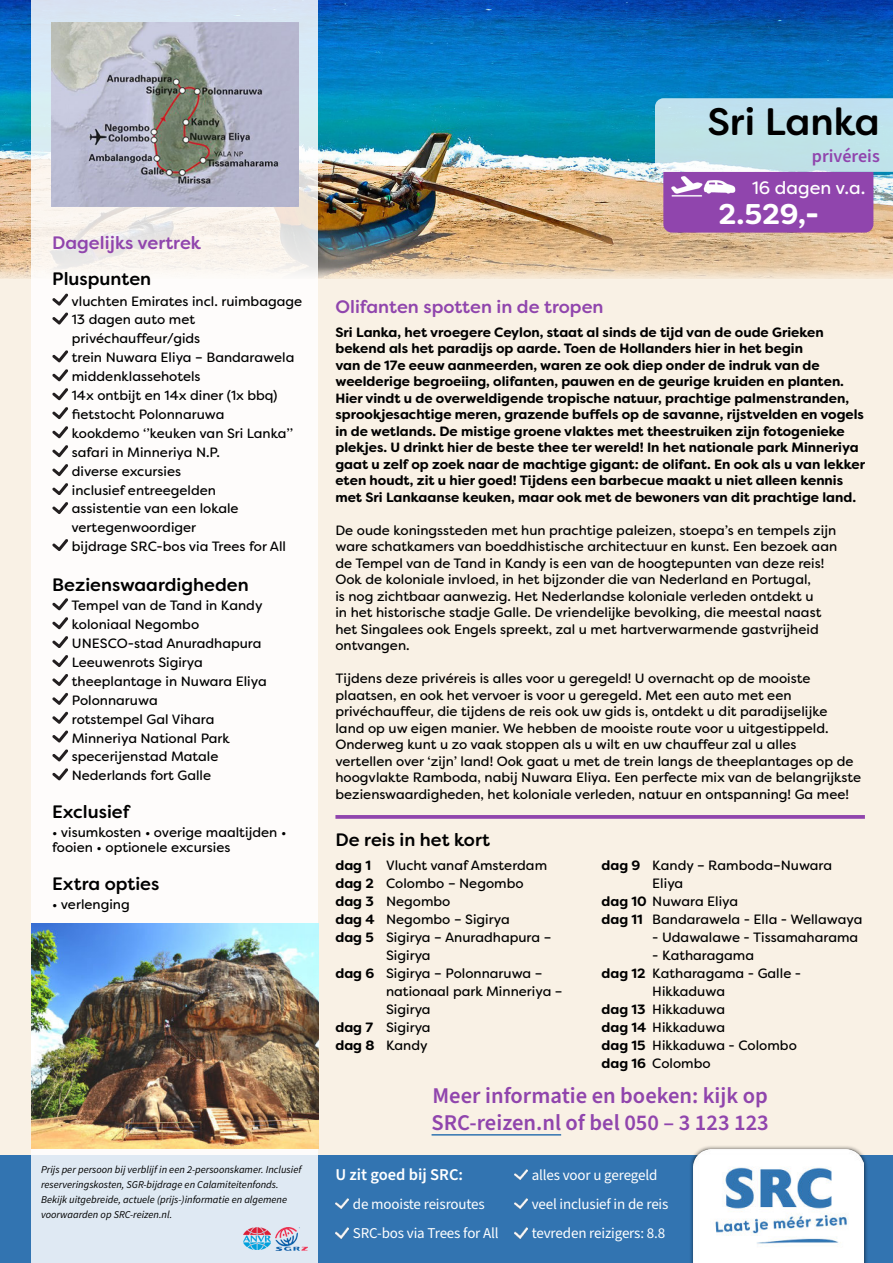
<style>
.page{position:relative;width:893px;height:1263px;background:#fff}
.page>*{position:absolute;margin:0;border:0;box-sizing:border-box;transform-origin:0 0}
.t1{font:500 38.25px "Filson Soft";color:#000}
.t2{font:700 28.5px "Filson Soft";color:#fff}
.t3{font:600 22.5px/27px "Source Sans Pro";color:#9045ad}
.t4{font:500 18px "Filson Soft";color:#000}
.t5{font:500 18px "Filson Soft";color:#9045ad}
.t6{font:18px "Filson Soft";color:#fff}
.t7{font:600 18px "Source Sans Pro";color:#9045ad}
.t8{font:600 16.5px "Source Sans Pro";color:#fff}
.t9{font:15px "Source Sans Pro";letter-spacing:-.01em;color:#fff}
.t10{font:13.5px/18.9px "Filson Soft";color:#000}
.t11{font:700 13.5px/16.5px "Filson Soft";color:#000}
.t12{font:italic 10.5px "Source Sans Variable";color:#000}
.s1{font-weight:700}
</style>
<div class="page">
<div style="left:0;top:242px;width:893px;height:913px;background:#f9f1e5"></div>
<img style="left:0;top:0;width:893px;height:279px">
<div style="left:0;top:1155px;width:893px;height:108px;background:#3274b1"></div>
<div style="left:689px;top:1145px;width:179px;height:118px;background:#000;opacity:.7"></div>
<img style="left:693px;top:1149px;width:171px;height:114px">
<svg style="left:32px;top:0;width:286px;height:1263px;background:#f7f7f7"></svg>
<img style="left:243px;top:1228px;width:27px;height:22px">
<img style="left:275px;top:1228px;width:32px;height:22px">
<svg style="left:515px;top:1228px;width:12px;height:10px"></svg>
<svg style="left:515px;top:1199px;width:12px;height:10px"></svg>
<svg style="left:515px;top:1169px;width:12px;height:10px"></svg>
<svg style="left:335px;top:1228px;width:13px;height:10px"></svg>
<svg style="left:335px;top:1199px;width:13px;height:10px"></svg>
<hr style="left:432px;top:1134px;width:129px;height:1px;background:#3274b1">
<svg style="left:335px;top:815px;width:530px;height:4px;background:#964fb0"></svg>
<img style="left:32px;top:924px;width:286px;height:224px">
<svg style="left:52px;top:768px;width:16px;height:12px"></svg>
<svg style="left:52px;top:749px;width:16px;height:12px"></svg>
<svg style="left:52px;top:730px;width:16px;height:12px"></svg>
<svg style="left:52px;top:712px;width:16px;height:11px"></svg>
<svg style="left:52px;top:693px;width:16px;height:12px"></svg>
<svg style="left:52px;top:674px;width:16px;height:12px"></svg>
<svg style="left:52px;top:655px;width:16px;height:12px"></svg>
<svg style="left:52px;top:636px;width:16px;height:12px"></svg>
<svg style="left:52px;top:617px;width:16px;height:12px"></svg>
<svg style="left:52px;top:598px;width:16px;height:12px"></svg>
<svg style="left:52px;top:539px;width:16px;height:12px"></svg>
<svg style="left:52px;top:502px;width:16px;height:12px"></svg>
<svg style="left:52px;top:483px;width:16px;height:12px"></svg>
<svg style="left:52px;top:464px;width:16px;height:12px"></svg>
<svg style="left:52px;top:445px;width:16px;height:12px"></svg>
<svg style="left:52px;top:426px;width:16px;height:12px"></svg>
<svg style="left:52px;top:407px;width:16px;height:12px"></svg>
<svg style="left:52px;top:388px;width:16px;height:12px"></svg>
<svg style="left:52px;top:369px;width:16px;height:12px"></svg>
<svg style="left:52px;top:350px;width:16px;height:12px"></svg>
<svg style="left:52px;top:312px;width:16px;height:12px"></svg>
<svg style="left:52px;top:294px;width:16px;height:11px"></svg>
<img style="left:51px;top:22px;width:247px;height:185px">
<svg style="left:655px;top:98px;width:238px;height:135px;background:#b0a5d0"></svg>
<h3 class="t5" style="left:52px;top:231px;width:151px">Dagelijks vertrek</h3>
<h3 class="t4" style="left:52px;top:267px;width:100px">Pluspunten</h3>
<p class="t10" style="left:71px;top:291px;width:232px">vluchten Emirates incl. ruimbagage<br>13 dagen auto met privéchauffeur/gids<br>trein Nuwara Eliya – Bandarawela middenklassehotels<br>14x ontbijt en 14x diner (1x bbq) fietstocht Polonnaruwa<br>kookdemo ‘’keuken van Sri Lanka’’ safari in Minneriya N.P.<br>diverse excursies<br>inclusief entreegelden<br>assistentie van een lokale vertegenwoordiger<br>bijdrage SRC-bos via Trees for All</p>
<h3 class="t4" style="left:52px;top:573px;width:198px">Bezienswaardigheden</h3>
<p class="t10" style="left:71px;top:596px;width:197px">Tempel van de Tand in Kandy koloniaal Negombo<br>UNESCO-stad Anuradhapura<br>Leeuwenrots Sigirya theeplantage in Nuwara Eliya<br>Polonnaruwa<br>rotstempel Gal Vihara<br>Minneriya National Park specerijenstad Matale<br>Nederlands fort Galle</p>
<h3 class="t4" style="left:52px;top:800px;width:79px">Exclusief</h3>
<p class="t10" style="left:52px;top:825px;width:236px;line-height:15px">• visumkosten • overige maaltijden • fooien • optionele excursies</p>
<h3 class="t4" style="left:52px;top:872px;width:109px">Extra opties</h3>
<p class="t10" style="left:52px;top:894px;width:79px">• verlenging</p>
<p class="t12" style="left:41px;top:1163px;width:262px">Prijs per persoon bij verblijf in een 2-persoonskamer. Inclusief</p>
<p class="t12" style="left:41px;top:1178px;width:239px">reserveringskosten, SGR-bijdrage en Calamiteitenfonds.</p>
<p class="t12" style="left:41px;top:1193px;width:248px">Bekijk uitgebreide, actuele (prijs-)informatie en algemene</p>
<p class="t12" style="left:41px;top:1208px;width:133px">voorwaarden op SRC-reizen.nl.</p>
<h1 class="t1" style="left:707px;top:97px;width:174px">Sri Lanka</h1>
<h3 class="t7" style="left:812px;top:144px;width:69px">privéreis</h3>
<h3 class="t6" style="left:752px;top:176px;width:115px">16 dagen v.a.</h3>
<h3 class="t5" style="left:335px;top:295px;width:270px">Olifanten spotten in de tropen</h3>
<h2 class="t2" style="left:719px;top:196px;width:102px">2.529,-</h2>
<p class="t11" style="left:335px;top:324px;width:531px">Sri Lanka, het vroegere Ceylon, staat al sinds de tijd van de oude Grieken bekend als het paradijs op aarde. Toen de Hollanders hier in het begin<br>van de 17e eeuw aanmeerden, waren ze ook diep onder de indruk van de weelderige begroeiing, olifanten, pauwen en de geurige kruiden en planten.<br>Hier vindt u de overweldigende tropische natuur, prachtige palmenstranden, sprookjesachtige meren, grazende buffels op de savanne, rijstvelden en vogels in de wetlands. De mistige groene vlaktes met theestruiken zijn fotogenieke plekjes. U drinkt hier de beste thee ter wereld! In het nationale park Minneriya gaat u zelf op zoek naar de machtige gigant: de olifant. En ook als u van lekker eten houdt, zit u hier goed! Tijdens een barbecue maakt u niet alleen kennis met Sri Lankaanse keuken, maar ook met de bewoners van dit prachtige land.</p>
<p class="t10" style="left:335px;top:522px;width:503px;line-height:16.5px">De oude koningssteden met hun prachtige paleizen, stoepa’s en tempels zijn ware schatkamers van boeddhistische architectuur en kunst. Een bezoek aan de Tempel van de Tand in Kandy is een van de hoogtepunten van deze reis!<br>Ook de koloniale invloed, in het bijzonder die van Nederland en Portugal,<br>is nog zichtbaar aanwezig. Het Nederlandse koloniale verleden ontdekt u<br>in het historische stadje Galle. De vriendelijke bevolking, die meestal naast het Singalees ook Engels spreekt, zal u met hartverwarmende gastvrijheid ontvangen.</p>
<p class="t10" style="left:335px;top:670px;width:527px;line-height:16.5px">Tijdens deze privéreis is alles voor u geregeld! U overnacht op de mooiste plaatsen, en ook het vervoer is voor u geregeld. Met een auto met een privéchauffeur, die tijdens de reis ook uw gids is, ontdekt u dit paradijselijke<br>land op uw eigen manier. We hebben de mooiste route voor u uitgestippeld.<br>Onderweg kunt u zo vaak stoppen als u wilt en uw chauffeur zal u alles<br>vertellen over ‘zijn’ land! Ook gaat u met de trein langs de theeplantages op de hoogvlakte Ramboda, nabij Nuwara Eliya. Een perfecte mix van de belangrijkste bezienswaardigheden, het koloniale verleden, natuur en ontspanning! Ga mee!</p>
<h3 class="t4" style="left:335px;top:828px;width:156px">De reis in het kort</h3>
<p class="t11" style="left:335px;top:856px;width:41px;line-height:18px">dag 1 dag 2 dag 3 dag 4 dag 5</p>
<p class="t11" style="left:335px;top:965px;width:40px">dag 6</p>
<p class="t11" style="left:335px;top:1018px;width:41px;line-height:18px">dag 7 dag 8</p>
<p class="t10" style="left:386px;top:856px;width:178px;line-height:18px">Vlucht vanaf Amsterdam<br>Colombo – Negombo<br>Negombo<br>Negombo – Sigirya<br>Sigirya – Anuradhapura –<br>Sigirya<br>Sigirya – Polonnaruwa – nationaal park Minneriya –<br>Sigirya<br>Sigirya<br>Kandy</p>
<p class="t10" style="left:652px;top:856px;width:181px">Kandy – Ramboda–Nuwara</p>
<p class="t10" style="left:652px;top:874px;width:33px">Eliya</p>
<p class="t10" style="left:602px;top:892px;width:138px"><span class="s1">dag 10</span> Nuwara Eliya</p>
<p class="t10" style="left:652px;top:910px;width:212px">Bandarawela - Ella - Wellawaya</p>
<p class="t10" style="left:652px;top:928px;width:207px">- Udawalawe - Tissamaharama</p>
<p class="t10" style="left:652px;top:946px;width:103px">- Katharagama</p>
<p class="t10" style="left:652px;top:964px;width:150px">Katharagama - Galle -</p>
<p class="t10" style="left:652px;top:982px;width:74px">Hikkaduwa</p>
<p class="t10" style="left:652px;top:1000px;width:74px">Hikkaduwa</p>
<p class="t10" style="left:602px;top:1018px;width:125px"><span class="s1">dag 14</span> Hikkaduwa</p>
<p class="t10" style="left:652px;top:1036px;width:146px">Hikkaduwa - Colombo</p>
<p class="t10" style="left:652px;top:1054px;width:60px">Colombo</p>
<p class="t11" style="left:602px;top:857px;width:40px">dag 9</p>
<p class="t11" style="left:602px;top:911px;width:43px">dag 11</p>
<p class="t11" style="left:602px;top:965px;width:45px">dag 12</p>
<p class="t11" style="left:602px;top:1001px;width:45px">dag 13</p>
<p class="t11" style="left:602px;top:1036px;width:46px;line-height:18px">dag 15 dag 16</p>
<h3 class="t3" style="left:432px;top:1083px;width:339px">Meer informatie en boeken: kijk op<br>SRC-reizen.nl of bel 050 – 3 123 123</h3>
<p class="t8" style="left:335px;top:1163px;width:129px">U zit goed bij SRC:</p>
<p class="t9" style="left:532px;top:1164px;width:127px">alles voor u geregeld</p>
<p class="t9" style="left:353px;top:1194px;width:133px">de mooiste reisroutes</p>
<p class="t9" style="left:532px;top:1194px;width:138px">veel inclusief in de reis</p>
<p class="t9" style="left:353px;top:1223px;width:147px">SRC-bos via Trees for All</p>
<p class="t9" style="left:532px;top:1223px;width:135px">tevreden reizigers: 8.8</p>
</div>
